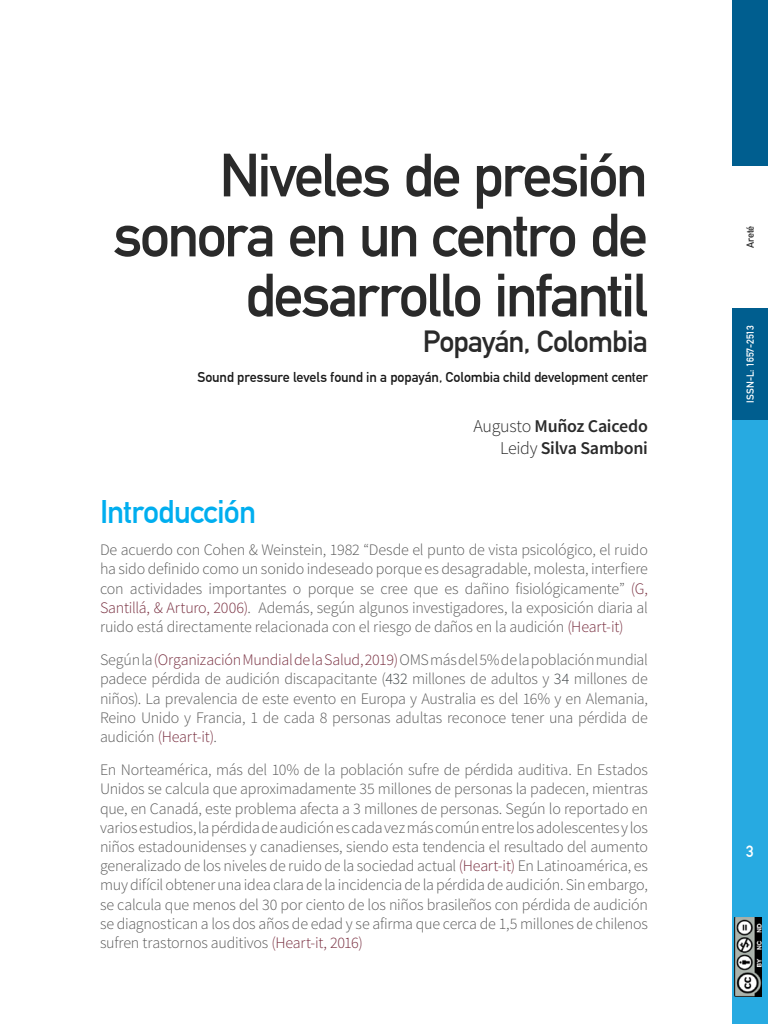
<style>
.page{position:relative;width:768px;height:1024px;background:#fff}
.page>*{position:absolute;margin:0;border:0;box-sizing:border-box;transform-origin:0 0}
.t1{font:700 60px/60px "DIN Alternate";letter-spacing:-.04em;color:#2a2a2a;text-align:right}
.t2{font:700 32px "DIN Alternate";letter-spacing:-.025em;color:#00aeef}
.t3{font:700 30px "DIN Alternate";letter-spacing:-.035em;color:#2a2a2a}
.t4{font:600 18px/21.6px "Source Sans Pro";letter-spacing:-.015em;color:#2a2a2a;text-align:right}
.t5{font:300 16px/19.2px "Source Sans Pro";letter-spacing:-.015em;color:#5a5a5a;text-align:justify}
.t6{font:700 16px "DIN Alternate";color:#fff}
.t7{font:700 14px "DIN Alternate";letter-spacing:-.01em;color:#1a1a1a}
.t8{font:700 10px "DIN Alternate";letter-spacing:.005em;color:#fff}
.t9{font:700 10px "DIN Alternate";color:#2a2a2a}
.s1{font-weight:300}
.s2{color:#782f40}
.s3{color:#3c4245}
</style>
<div class="page">
<div style="left:732px;top:420px;width:36px;height:604px;background:#27aae1"></div>
<div style="left:732px;top:0;width:36px;height:166px;background:#005e8f"></div>
<img style="left:734px;top:917px;width:28px;height:80px">
<div style="left:732px;top:308px;width:36px;height:112px;background:#005e8f"></div>
<h1 class="t1" style="left:114px;top:141px;width:536px">Niveles de presión sonora en un centro de desarrollo infantil</h1>
<h3 class="t3" style="left:423px;top:319px;width:227px">Popayán, Colombia</h3>
<p class="t7" style="left:197px;top:367px;width:452px">Sound pressure levels found in a popayán, Colombia child development center</p>
<p class="t4" style="left:474px;top:415px;width:176px"><span class="s1">Augusto</span> Muñoz Caicedo<br><span class="s1">Leidy</span> Silva Samboni</p>
<h2 class="t2" style="left:100px;top:487px;width:158px">Introducción</h2>
<p class="t5" style="left:100px;top:540px;width:550px">De acuerdo con Cohen &amp; Weinstein, 1982 “Desde el punto de vista psicológico, el ruido ha sido definido como un sonido indeseado porque es desagradable, molesta, interfiere con actividades importantes o porque se cree que es dañino fisiológicamente” <span class="s2">(G, Santillá, &amp; Arturo, 2006)</span>. Además, según algunos investigadores, la exposición diaria al ruido está directamente relacionada con el riesgo de daños en la audición <span class="s2">(Heart-it)</span></p>
<p class="t5" style="left:100px;top:650px;width:550px">Según la <span class="s2">(Organización Mundial de la Salud, 2019)</span> OMS más del 5% de la población mundial padece pérdida de audición discapacitante (<span class="s3">432</span> millones de adultos y <span class="s3">34</span> millones de niños). La prevalencia de este evento en Europa y Australia es del 16% y en Alemania, Reino Unido y Francia, 1 de cada 8 personas adultas reconoce tener una pérdida de audición <span class="s2">(Heart-it)</span>.</p>
<p class="t5" style="left:100px;top:760px;width:550px">En Norteamérica, más del 10% de la población sufre de pérdida auditiva. En Estados Unidos se calcula que aproximadamente 35 millones de personas la padecen, mientras que, en Canadá, este problema afecta a 3 millones de personas. Según lo reportado en varios estudios, la pérdida de audición es cada vez más común entre los adolescentes y los niños estadounidenses y canadienses, siendo esta tendencia el resultado del aumento generalizado de los niveles de ruido de la sociedad actual <span class="s2">(Heart-it)</span> En Latinoamérica, es muy difícil obtener una idea clara de la incidencia de la pérdida de audición. Sin embargo, se calcula que menos del 30 por ciento de los niños brasileños con pérdida de audición se diagnostican a los dos años de edad y se afirma que cerca de 1,5 millones de chilenos sufren trastornos auditivos <span class="s2">(Heart-it, 2016)</span></p>
<p class="t9" style="left:743px;top:248px;width:24px;rotate:-90deg">Areté</p>
<p class="t8" style="left:743px;top:403px;width:79px;rotate:-90deg">ISSN-L: 1657-2513</p>
<p class="t6" style="left:746px;top:839px;width:9px">3</p>
</div>
